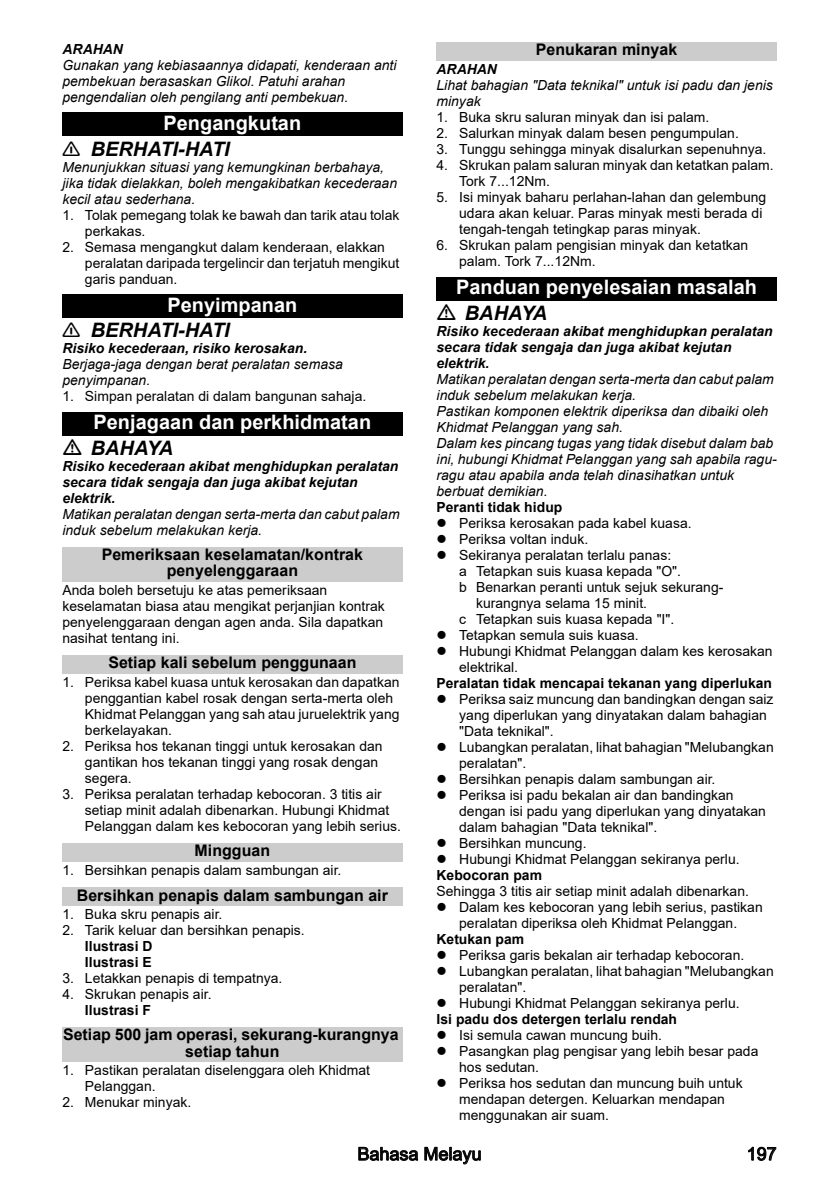
<style>
.page{position:relative;width:840px;height:1190px;background:#fff}
.page>*{position:absolute;margin:0;border:0;box-sizing:border-box;transform-origin:0 0}
.t1{font:700 20px "Arial";letter-spacing:.005em;color:#fff}
.t2{font:italic 700 20px "Arial";color:#000}
.t3{font:18px "Arial Unicode MS";color:#000}
.t4{font:700 16px/16px "Arial";color:#000;text-align:center}
.t5{font:14px/16px "Arial";letter-spacing:.005em;color:#000}
.t6{font:italic 14px/16px "Arial";letter-spacing:.005em;color:#000}
.t7{font:italic 700 14px/16px "Arial";letter-spacing:.005em;color:#000}
.t8{font:700 14px/16px "Arial";color:#000}
</style>
<div class="page">
<svg style="left:358px;top:1147px;width:60px;height:14px"></svg>
<svg style="left:425px;top:1147px;width:56px;height:17px"></svg>
<svg style="left:748px;top:1147px;width:28px;height:14px"></svg>
<div style="left:62px;top:113px;width:340px;height:23px;background:#000"></div>
<div style="left:62px;top:294px;width:340px;height:24px;background:#000"></div>
<div style="left:62px;top:412px;width:340px;height:24px;background:#000"></div>
<div style="left:62px;top:547px;width:340px;height:34px;background:#ccc"></div>
<div style="left:62px;top:655px;width:340px;height:18px;background:#ccc"></div>
<div style="left:62px;top:843px;width:340px;height:19px;background:#ccc"></div>
<div style="left:62px;top:887px;width:340px;height:18px;background:#ccc"></div>
<div style="left:62px;top:1027px;width:340px;height:34px;background:#ccc"></div>
<div style="left:437px;top:42px;width:340px;height:18px;background:#ccc"></div>
<div style="left:437px;top:277px;width:340px;height:23px;background:#000"></div>
<p class="t7" style="left:62px;top:42px;width:62px">ARAHAN</p>
<p class="t6" style="left:62px;top:57px;width:336px">Gunakan yang kebiasaannya didapati, kenderaan anti pembekuan berasaskan Glikol. Patuhi arahan pengendalian oleh pengilang anti pembekuan.</p>
<h1 class="t1" style="left:164px;top:109px;width:139px">Pengangkutan</h1>
<h1 class="t2" style="left:91px;top:135px;width:141px">BERHATI-HATI</h1>
<p class="t6" style="left:62px;top:159px;width:336px">Menunjukkan situasi yang kemungkinan berbahaya, jika tidak dielakkan, boleh mengakibatkan kecederaan kecil atau sederhana.</p>
<p class="t5" style="left:85px;top:207px;width:316px;text-indent:-23px">1. Tolak pemegang tolak ke bawah dan tarik atau tolak perkakas.</p>
<p class="t5" style="left:85px;top:239px;width:316px;text-indent:-23px">2. Semasa mengangkut dalam kenderaan, elakkan peralatan daripada tergelincir dan terjatuh mengikut garis panduan.</p>
<h1 class="t1" style="left:167px;top:291px;width:132px">Penyimpanan</h1>
<h1 class="t2" style="left:91px;top:317px;width:141px">BERHATI-HATI</h1>
<p class="t7" style="left:62px;top:341px;width:246px">Risiko kecederaan, risiko kerosakan.</p>
<p class="t6" style="left:62px;top:357px;width:282px">Berjaga-jaga dengan berat peralatan semasa penyimpanan.</p>
<p class="t5" style="left:62px;top:388px;width:305px">1. Simpan peralatan di dalam bangunan sahaja.</p>
<h1 class="t1" style="left:94px;top:408px;width:279px">Penjagaan dan perkhidmatan</h1>
<h1 class="t2" style="left:91px;top:435px;width:84px">BAHAYA</h1>
<p class="t7" style="left:62px;top:459px;width:338px">Risiko kecederaan akibat menghidupkan peralatan secara tidak sengaja dan juga akibat kejutan elektrik.</p>
<p class="t6" style="left:62px;top:506px;width:339px">Matikan peralatan dengan serta-merta dan cabut palam induk sebelum melakukan kerja.</p>
<p class="t4" style="left:102px;top:547px;width:263px">Pemeriksaan keselamatan/kontrak penyelenggaraan</p>
<p class="t5" style="left:62px;top:582px;width:324px">Anda boleh bersetuju ke atas pemeriksaan keselamatan biasa atau mengikat perjanjian kontrak penyelenggaraan dengan agen anda. Sila dapatkan nasihat tentang ini.</p>
<p class="t4" style="left:108px;top:655px;width:250px">Setiap kali sebelum penggunaan</p>
<p class="t5" style="left:85px;top:674px;width:316px;text-indent:-23px">1. Periksa kabel kuasa untuk kerosakan dan dapatkan penggantian kabel rosak dengan serta-merta oleh Khidmat Pelanggan yang sah atau juruelektrik yang berkelayakan.</p>
<p class="t5" style="left:85px;top:738px;width:299px;text-indent:-23px">2. Periksa hos tekanan tinggi untuk kerosakan dan gantikan hos tekanan tinggi yang rosak dengan segera.</p>
<p class="t5" style="left:85px;top:786px;width:318px;text-indent:-23px">3. Periksa peralatan terhadap kebocoran. 3 titis air setiap minit adalah dibenarkan. Hubungi Khidmat<br>Pelanggan dalam kes kebocoran yang lebih serius.</p>
<p class="t4" style="left:195px;top:843px;width:77px">Mingguan</p>
<p class="t5" style="left:62px;top:862px;width:281px">1. Bersihkan penapis dalam sambungan air.</p>
<p class="t4" style="left:77px;top:887px;width:312px">Bersihkan penapis dalam sambungan air</p>
<p class="t5" style="left:62px;top:906px;width:162px">1. Buka skru penapis air.</p>
<p class="t5" style="left:62px;top:922px;width:244px">2. Tarik keluar dan bersihkan penapis.</p>
<p class="t8" style="left:85px;top:938px;width:69px">Ilustrasi D<br>Ilustrasi E</p>
<p class="t5" style="left:62px;top:970px;width:222px">3. Letakkan penapis di tempatnya.</p>
<p class="t5" style="left:62px;top:986px;width:151px">4. Skrukan penapis air.</p>
<p class="t8" style="left:85px;top:1002px;width:68px">Ilustrasi F</p>
<p class="t4" style="left:63px;top:1027px;width:337px">Setiap 500 jam operasi, sekurang-kurangnya setiap tahun</p>
<p class="t5" style="left:85px;top:1062px;width:287px;text-indent:-23px">1. Pastikan peralatan diselenggara oleh Khidmat<br>Pelanggan.</p>
<p class="t5" style="left:62px;top:1094px;width:131px">2. Menukar minyak.</p>
<p class="t4" style="left:536px;top:42px;width:143px">Penukaran minyak</p>
<p class="t7" style="left:437px;top:62px;width:62px">ARAHAN</p>
<p class="t6" style="left:437px;top:77px;width:338px">Lihat bahagian "Data teknikal" untuk isi padu dan jenis minyak</p>
<p class="t5" style="left:437px;top:109px;width:274px">1. Buka skru saluran minyak dan isi palam.</p>
<p class="t5" style="left:437px;top:125px;width:304px">2. Salurkan minyak dalam besen pengumpulan.</p>
<p class="t5" style="left:437px;top:141px;width:331px">3. Tunggu sehingga minyak disalurkan sepenuhnya.</p>
<p class="t5" style="left:459px;top:157px;width:316px;text-indent:-23px">4. Skrukan palam saluran minyak dan ketatkan palam.<br>Tork 7...12Nm.</p>
<p class="t5" style="left:459px;top:189px;width:308px;text-indent:-23px">5. Isi minyak baharu perlahan-lahan dan gelembung udara akan keluar. Paras minyak mesti berada di tengah-tengah tetingkap paras minyak.</p>
<p class="t5" style="left:459px;top:237px;width:291px;text-indent:-23px">6. Skrukan palam pengisian minyak dan ketatkan palam. Tork 7...12Nm.</p>
<h1 class="t1" style="left:456px;top:273px;width:303px">Panduan penyelesaian masalah</h1>
<h1 class="t2" style="left:465px;top:299px;width:84px">BAHAYA</h1>
<p class="t7" style="left:437px;top:323px;width:338px">Risiko kecederaan akibat menghidupkan peralatan secara tidak sengaja dan juga akibat kejutan elektrik.</p>
<p class="t6" style="left:437px;top:371px;width:342px">Matikan peralatan dengan serta-merta dan cabut palam induk sebelum melakukan kerja.<br>Pastikan komponen elektrik diperiksa dan dibaiki oleh Khidmat Pelanggan yang sah.<br>Dalam kes pincang tugas yang tidak disebut dalam bab ini, hubungi Khidmat Pelanggan yang sah apabila ragu&shy;ragu atau apabila anda telah dinasihatkan untuk berbuat demikian.</p>
<p class="t8" style="left:437px;top:499px;width:127px">Peranti tidak hidup</p>
<p class="t5" style="left:459px;top:515px;width:234px">Periksa kerosakan pada kabel kuasa.</p>
<p class="t5" style="left:459px;top:531px;width:131px">Periksa voltan induk.</p>
<p class="t5" style="left:459px;top:547px;width:213px">Sekiranya peralatan terlalu panas:</p>
<p class="t5" style="left:459px;top:563px;width:223px">a Tetapkan suis kuasa kepada "O".</p>
<p class="t5" style="left:459px;top:579px;width:266px">b Benarkan peranti untuk sejuk sekurang-</p>
<p class="t5" style="left:476px;top:595px;width:173px">kurangnya selama 15 minit.</p>
<p class="t5" style="left:459px;top:611px;width:217px">c Tetapkan suis kuasa kepada "I".</p>
<p class="t5" style="left:459px;top:627px;width:181px">Tetapkan semula suis kuasa.</p>
<p class="t5" style="left:459px;top:643px;width:315px">Hubungi Khidmat Pelanggan dalam kes kerosakan</p>
<p class="t5" style="left:459px;top:659px;width:60px">elektrikal.</p>
<p class="t8" style="left:437px;top:675px;width:337px">Peralatan tidak mencapai tekanan yang diperlukan</p>
<p class="t5" style="left:459px;top:691px;width:316px">Periksa saiz muncung dan bandingkan dengan saiz yang diperlukan yang dinyatakan dalam bahagian "Data teknikal".<br>Lubangkan peralatan, lihat bahagian "Melubangkan peralatan".<br>Bersihkan penapis dalam sambungan air.<br>Periksa isi padu bekalan air dan bandingkan dengan isi padu yang diperlukan yang dinyatakan dalam bahagian "Data teknikal".<br>Bersihkan muncung.<br>Hubungi Khidmat Pelanggan sekiranya perlu.</p>
<p class="t8" style="left:437px;top:867px;width:107px">Kebocoran pam</p>
<p class="t5" style="left:459px;top:883px;width:305px;text-indent:-23px">Sehingga 3 titis air setiap minit adalah dibenarkan.<br>Dalam kes kebocoran yang lebih serius, pastikan peralatan diperiksa oleh Khidmat Pelanggan.</p>
<p class="t8" style="left:437px;top:931px;width:89px">Ketukan pam</p>
<p class="t5" style="left:459px;top:947px;width:316px">Periksa garis bekalan air terhadap kebocoran.<br>Lubangkan peralatan, lihat bahagian "Melubangkan peralatan".<br>Hubungi Khidmat Pelanggan sekiranya perlu.</p>
<p class="t8" style="left:437px;top:1011px;width:242px">Isi padu dos detergen terlalu rendah</p>
<p class="t5" style="left:459px;top:1027px;width:301px">Isi semula cawan muncung buih.<br>Pasangkan plag pengisar yang lebih besar pada hos sedutan.<br>Periksa hos sedutan dan muncung buih untuk mendapan detergen. Keluarkan mendapan menggunakan air suam.</p>
<p class="t3" style="left:357px;top:1141px;width:126px">Bahasa Melayu</p>
<p class="t3" style="left:747px;top:1141px;width:32px">197</p>
</div>
